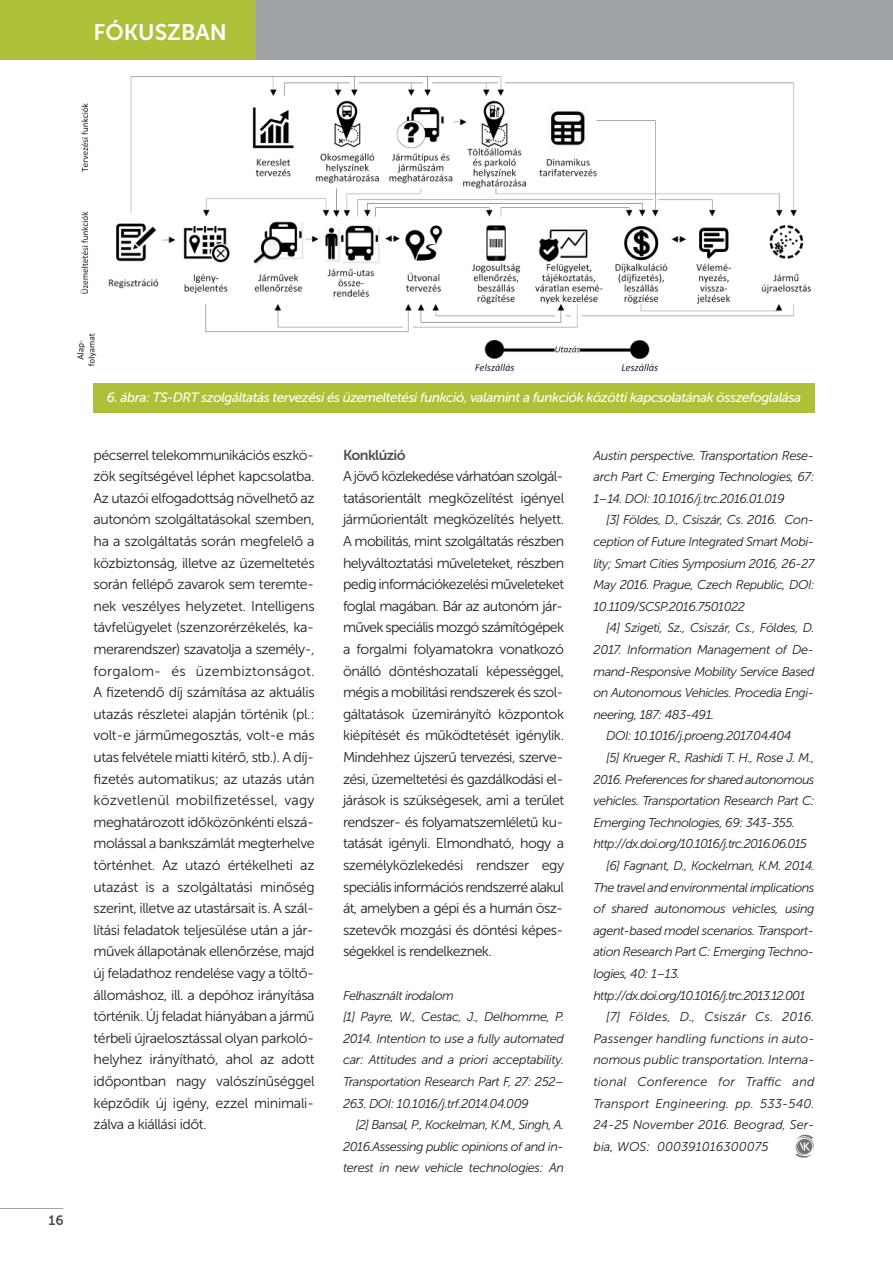
<style>
.page{position:relative;width:893px;height:1263px;background:#fff}
.page>*{position:absolute;margin:0;border:0;box-sizing:border-box;transform-origin:0 0}
.t1{font:22.5px "Museo Sans 700";color:#fff}
.t2{font:14.25px/21.6px "Museo Sans 300";letter-spacing:-.03em;color:#231f20;text-align:justify}
.t3{font:14.25px "Museo Sans 700";color:#4c5159}
.t4{font:italic 13.5px "Museo Sans 500";letter-spacing:-.03em;color:#fff}
.t5{font:13.5px "Museo Sans 700";color:#4c5159}
.t6{font:italic 12.75px/21.6px "Museo Sans 300";letter-spacing:-.04em;color:#231f20;text-align:justify}
.t7{font:italic 12.75px "Museo Sans 300";letter-spacing:.01em;color:#231f20}
.t8{font:italic 12.75px "Museo Sans 300";letter-spacing:-.06em;color:#231f20}
.t9{font:italic 12.75px "Museo Sans 300";color:#231f20}
.t10{font:italic 12.75px "Museo Sans 300";letter-spacing:-.01em;color:#231f20}
</style>
<div class="page">
<div style="left:236px;top:0;width:657px;height:61px;background:#9fa3a6"></div>
<hr style="left:0;top:1208px;width:64px;height:1px;background:#9fa3a6">
<div style="left:0;top:0;width:255px;height:61px;background:#aec037"></div>
<hr style="left:0;top:60px;width:893px;height:4px;background:#fff">
<svg style="left:795px;top:1135px;width:19px;height:23px"></svg>
<img style="left:77px;top:76px;width:734px;height:296px">
<div style="left:94px;top:383px;width:721px;height:30px;background:#aec037"></div>
<h1 class="t1" style="left:93px;top:19px;width:135px">FÓKUSZBAN</h1>
<p class="t5" style="left:48px;top:1213px;width:17px">16</p>
<p class="t4" style="left:107px;top:389px;width:696px">6. ábra: TS-DRT szolgáltatás tervezési és üzemeltetési funkció, valamint a funkciók közötti kapcsolatának összefoglalása</p>
<p class="t3" style="left:343px;top:446px;width:64px">KONKLÚZIÓ</p>
<p class="t2" style="left:343px;top:465px;width:223px">A jövő közlekedése várhatóan szolgál&shy;tatásorientált megközelítést igényel járműorientált megközelítés helyett.<br>A mobilitás, mint szolgáltatás részben helyváltoztatási műveleteket, részben pedig információkezelési műveleteket foglal magában. Bár az autonóm jár&shy;művek speciális mozgó számítógépek a forgalmi folyamatokra vonatkozó önálló döntéshozatali képességgel, mégis a mobilitási rendszerek és szol&shy;gáltatások üzemirányító központok kiépítését és működtetését igénylik.<br>Mindehhez újszerű tervezési, szerve&shy;zési, üzemeltetési és gazdálkodási el&shy;járások is szükségesek, ami a terület rendszer- és folyamatszemléletű ku&shy;tatását igényli. Elmondható, hogy a személyközlekedési rendszer egy speciális információs rendszerré alakul át, amelyben a gépi és a humán ösz&shy;szetevők mozgási és döntési képes&shy;ségekkel is rendelkeznek.</p>
<p class="t6" style="left:343px;top:984px;width:223px;text-align:left">Felhasznált irodalom<br>[1] Payre, W., Cestac, J., Delhomme, P.<br>2014. Intention to use a fully automated car: Attitudes and a priori acceptability.<br>Transportation Research Part F, 27: 252– 263. DOI: 10.1016/j.trf.2014.04.009</p>
<p class="t6" style="left:343px;top:1114px;width:223px;text-indent:13px">[2] Bansal, P., Kockelman, K.M., Singh, A.<br>2016.Assessing public opinions of and in&shy;terest in new vehicle technologies: An</p>
<p class="t2" style="left:94px;top:444px;width:223px">pécserrel telekommunikációs eszkö&shy;zök segítségével léphet kapcsolatba.<br>Az utazói elfogadottság növelhető az autonóm szolgáltatásokal szemben, ha a szolgáltatás során megfelelő a közbiztonság, illetve az üzemeltetés során fellépő zavarok sem teremte&shy;nek veszélyes helyzetet. Intelligens távfelügyelet (szenzorérzékelés, ka&shy;merarendszer) szavatolja a személy-, forgalom- és üzembiztonságot.<br>A fizetendő díj számítása az aktuális utazás részletei alapján történik (pl.: volt-e járműmegosztás, volt-e más utas felvétele miatti kitérő, stb.). A díj&shy;fizetés automatikus; az utazás után közvetlenül mobilfizetéssel, vagy meghatározott időközönkénti elszá&shy;molással a bankszámlát megterhelve történhet. Az utazó értékelheti az utazást is a szolgáltatási minőség szerint, illetve az utastársait is. A szál&shy;lítási feladatok teljesülése után a jár&shy;művek állapotának ellenőrzése, majd új feladathoz rendelése vagy a töltő&shy;állomáshoz, ill. a depóhoz irányítása történik. Új feladat hiányában a jármű térbeli újraelosztással olyan parkoló&shy;helyhez irányítható, ahol az adott időpontban nagy valószínűséggel képződik új igény, ezzel minimali&shy;zálva a kiállási időt.</p>
<p class="t6" style="left:593px;top:444px;width:223px">Austin perspective. Transportation Rese&shy;arch Part C: Emerging Technologies, 67:<br>1–14. DOI: 10.1016/j.trc.2016.01.019</p>
<p class="t6" style="left:593px;top:509px;width:223px;text-indent:13px">[3] Földes, D., Csiszár, Cs. 2016. Con&shy;ception of Future Integrated Smart Mobi&shy;lity; Smart Cities Symposium 2016, 26-27<br>May 2016. Prague, Czech Republic, DOI:<br>10.1109/SCSP.2016.7501022</p>
<p class="t6" style="left:606px;top:617px;width:210px">[4] Szigeti, Sz., Csiszár, Cs., Földes, D.</p>
<p class="t6" style="left:593px;top:639px;width:222px">2017. Information Management of De-</p>
<p class="t6" style="left:593px;top:660px;width:223px">mand-Responsive Mobility Service Based</p>
<p class="t6" style="left:593px;top:682px;width:222px">on Autonomous Vehicles. Procedia Engi-</p>
<p class="t6" style="left:593px;top:704px;width:122px">neering, 187: 483-491.</p>
<p class="t6" style="left:606px;top:725px;width:187px">DOI: 10.1016/j.proeng.2017.04.404</p>
<p class="t6" style="left:606px;top:747px;width:210px">[5] Krueger R., Rashidi T. H., Rose J. M.,</p>
<p class="t6" style="left:593px;top:768px;width:223px">2016. Preferences for shared autonomous</p>
<p class="t6" style="left:593px;top:790px;width:223px">vehicles. Transportation Research Part C:</p>
<p class="t6" style="left:593px;top:812px;width:203px">Emerging Technologies, 69: 343-355.</p>
<p class="t8" style="left:593px;top:836px;width:215px">http://dx.doi.org/10.1016/j.trc.2016.06.015</p>
<p class="t6" style="left:606px;top:855px;width:210px">[6] Fagnant, D., Kockelman, K.M. 2014.</p>
<p class="t6" style="left:593px;top:876px;width:223px">The travel and environmental implications</p>
<p class="t6" style="left:593px;top:898px;width:223px">of shared autonomous vehicles, using</p>
<p class="t6" style="left:593px;top:920px;width:222px">agent-based model scenarios. Transport-</p>
<p class="t6" style="left:593px;top:941px;width:222px">ation Research Part C: Emerging Techno-</p>
<p class="t6" style="left:593px;top:963px;width:88px">logies, 40: 1–13.</p>
<p class="t8" style="left:593px;top:988px;width:213px">http://dx.doi.org/10.1016/j.trc.2013.12.001</p>
<p class="t7" style="left:606px;top:1009px;width:210px">[7] Földes, D., Csiszár Cs. 2016.</p>
<p class="t9" style="left:593px;top:1031px;width:223px">Passenger handling functions in auto-</p>
<p class="t10" style="left:593px;top:1052px;width:223px">nomous public transportation. Interna-</p>
<p class="t7" style="left:593px;top:1074px;width:223px">tional Conference for Traffic and</p>
<p class="t7" style="left:593px;top:1096px;width:223px">Transport Engineering. pp. 533-540.</p>
<p class="t9" style="left:593px;top:1117px;width:222px">24-25 November 2016. Beograd, Ser-</p>
<p class="t9" style="left:593px;top:1139px;width:177px">bia, WOS: 000391016300075</p>
</div>
